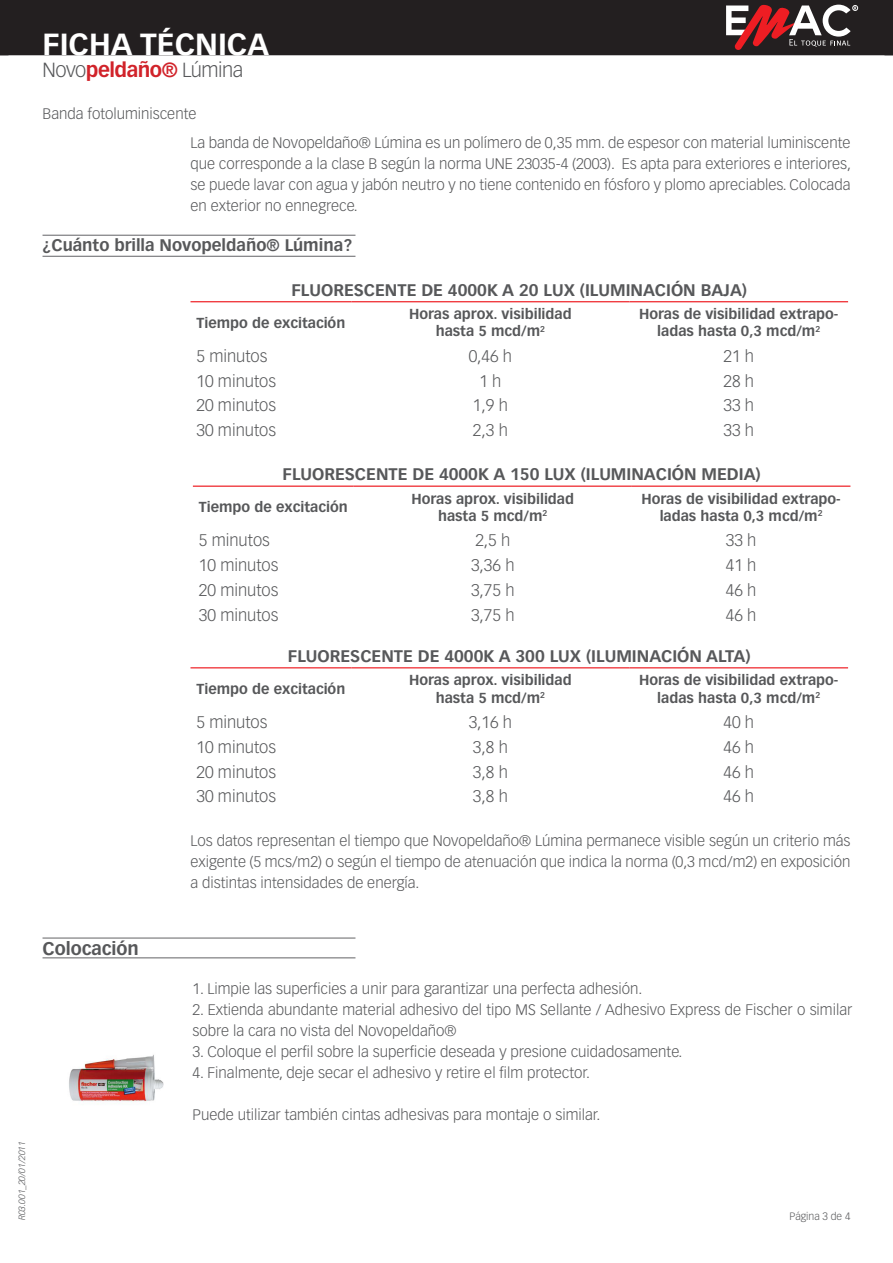
<style>
.page{position:relative;width:893px;height:1263px;background:#fff}
.page>*{position:absolute;margin:0;border:0;box-sizing:border-box;transform-origin:0 0}
.t1{font:700 30px "Vectora LT Std";color:#fff}
.t2{font:300 20.1px "Vectora LT Std";letter-spacing:-.025em;color:#57585a}
.t3{font:700 18px "Vectora LT Std";color:#57585a}
.t4{font:300 16.5px "Vectora LT Std";color:#57585a}
.t5{font:700 16.5px "Vectora LT Std";color:#57585a}
.Párrafo_14{font:300 15px/21px "Vectora LT Std";color:#57585a;text-align:justify}
.t6{font:700 14.25px/17.1px "Vectora LT Std";color:#57585a;text-align:center}
.t7{font:300 10.5px "Vectora LT Std";color:#57585a}
.t8{font:italic 300 9px "Vectora LT Std";color:#57585a}
.s1{font-weight:700;color:#d1232a}
</style>
<div class="page">
<div style="left:0;top:0;width:893px;height:55px;background:#231f20"></div>
<svg style="left:726px;top:4px;width:132px;height:46px"></svg>
<hr style="left:43px;top:938px;width:312px;height:1px;background:#636366">
<hr style="left:43px;top:957px;width:312px;height:1px;background:#636366">
<img style="left:69px;top:1054px;width:95px;height:49px">
<hr style="left:43px;top:235px;width:312px;height:1px;background:#636366">
<hr style="left:43px;top:256px;width:312px;height:1px;background:#636366">
<hr style="left:190px;top:301px;width:161px;height:1px;background:#ee1d23">
<hr style="left:351px;top:301px;width:278px;height:1px;background:#ee1d23">
<hr style="left:629px;top:301px;width:219px;height:1px;background:#ee1d23">
<hr style="left:193px;top:486px;width:161px;height:1px;background:#ee1d23">
<hr style="left:354px;top:486px;width:278px;height:1px;background:#ee1d23">
<hr style="left:632px;top:486px;width:218px;height:1px;background:#ee1d23">
<hr style="left:190px;top:667px;width:161px;height:1px;background:#ee1d23">
<hr style="left:351px;top:667px;width:278px;height:1px;background:#ee1d23">
<hr style="left:629px;top:667px;width:219px;height:1px;background:#ee1d23">
<h1 class="t1" style="left:43px;top:26px;width:228px">FICHA TÉCNICA</h1>
<p class="t2" style="left:43px;top:58px;width:202px">Novo<span class="s1">peldaño®</span> Lúmina</p>
<p class="Párrafo_14" style="left:43px;top:104px;width:155px">Banda fotoluminiscente</p>
<p class="Párrafo_14" style="left:190px;top:132px;width:662px">La banda de Novopeldaño® Lúmina es un polímero de 0,35 mm. de espesor con material luminiscente que corresponde a la clase B según la norma UNE 23035-4 (2003). Es apta para exteriores e interiores, se puede lavar con agua y jabón neutro y no tiene contenido en fósforo y plomo apreciables. Colocada en exterior no ennegrece.</p>
<p class="t5" style="left:43px;top:235px;width:311px">¿Cuánto brilla Novopeldaño® Lúmina?</p>
<p class="t5" style="left:291px;top:280px;width:457px">FLUORESCENTE DE 4000K A 20 LUX (ILUMINACIÓN BAJA)</p>
<p class="t6" style="left:196px;top:314px;width:150px">Tiempo de excitación</p>
<p class="t6" style="left:409px;top:306px;width:164px">Horas aprox. visibilidad</p>
<p class="t6" style="left:436px;top:323px;width:111px">hasta 5 mcd/m<sup>2</sup></p>
<p class="t6" style="left:639px;top:306px;width:201px">Horas de visibilidad extrapo&shy;ladas hasta 0,3 mcd/m<sup>2</sup></p>
<p class="t4" style="left:196px;top:346px;width:72px">5 minutos</p>
<p class="t4" style="left:469px;top:346px;width:45px">0,46 h</p>
<p class="t4" style="left:723px;top:346px;width:32px">21 h</p>
<p class="t4" style="left:196px;top:371px;width:81px">10 minutos</p>
<p class="t4" style="left:479px;top:371px;width:24px">1 h</p>
<p class="t4" style="left:723px;top:371px;width:32px">28 h</p>
<p class="t4" style="left:196px;top:396px;width:81px">20 minutos</p>
<p class="t4" style="left:473px;top:396px;width:36px">1,9 h</p>
<p class="t4" style="left:723px;top:396px;width:32px">33 h</p>
<p class="t4" style="left:196px;top:421px;width:81px">30 minutos</p>
<p class="t4" style="left:473px;top:421px;width:36px">2,3 h</p>
<p class="t4" style="left:723px;top:421px;width:32px">33 h</p>
<p class="t5" style="left:283px;top:464px;width:480px">FLUORESCENTE DE 4000K A 150 LUX (ILUMINACIÓN MEDIA)</p>
<p class="t6" style="left:199px;top:499px;width:150px">Tiempo de excitación</p>
<p class="t6" style="left:411px;top:490px;width:164px">Horas aprox. visibilidad</p>
<p class="t6" style="left:438px;top:507px;width:111px">hasta 5 mcd/m<sup>2</sup></p>
<p class="t6" style="left:641px;top:490px;width:201px">Horas de visibilidad extrapo&shy;ladas hasta 0,3 mcd/m<sup>2</sup></p>
<p class="t4" style="left:199px;top:531px;width:72px">5 minutos</p>
<p class="t4" style="left:475px;top:531px;width:36px">2,5 h</p>
<p class="t4" style="left:726px;top:531px;width:32px">33 h</p>
<p class="t4" style="left:199px;top:556px;width:81px">10 minutos</p>
<p class="t4" style="left:471px;top:556px;width:45px">3,36 h</p>
<p class="t4" style="left:726px;top:556px;width:32px">41 h</p>
<p class="t4" style="left:199px;top:580px;width:81px">20 minutos</p>
<p class="t4" style="left:471px;top:580px;width:45px">3,75 h</p>
<p class="t4" style="left:726px;top:580px;width:32px">46 h</p>
<p class="t4" style="left:199px;top:605px;width:81px">30 minutos</p>
<p class="t4" style="left:471px;top:605px;width:45px">3,75 h</p>
<p class="t4" style="left:726px;top:605px;width:32px">46 h</p>
<p class="t5" style="left:288px;top:646px;width:464px">FLUORESCENTE DE 4000K A 300 LUX (ILUMINACIÓN ALTA)</p>
<p class="t6" style="left:196px;top:680px;width:150px">Tiempo de excitación</p>
<p class="t6" style="left:409px;top:672px;width:164px">Horas aprox. visibilidad</p>
<p class="t6" style="left:436px;top:689px;width:111px">hasta 5 mcd/m<sup>2</sup></p>
<p class="t6" style="left:639px;top:672px;width:201px">Horas de visibilidad extrapo&shy;ladas hasta 0,3 mcd/m<sup>2</sup></p>
<p class="t4" style="left:196px;top:712px;width:72px">5 minutos</p>
<p class="t4" style="left:469px;top:712px;width:45px">3,16 h</p>
<p class="t4" style="left:723px;top:712px;width:32px">40 h</p>
<p class="t4" style="left:196px;top:737px;width:81px">10 minutos</p>
<p class="t4" style="left:473px;top:737px;width:36px">3,8 h</p>
<p class="t4" style="left:723px;top:737px;width:32px">46 h</p>
<p class="t4" style="left:196px;top:762px;width:81px">20 minutos</p>
<p class="t4" style="left:473px;top:762px;width:36px">3,8 h</p>
<p class="t4" style="left:723px;top:762px;width:32px">46 h</p>
<p class="t4" style="left:196px;top:787px;width:81px">30 minutos</p>
<p class="t4" style="left:473px;top:787px;width:36px">3,8 h</p>
<p class="t4" style="left:723px;top:787px;width:32px">46 h</p>
<p class="Párrafo_14" style="left:190px;top:830px;width:661px">Los datos representan el tiempo que Novopeldaño® Lúmina permanece visible según un criterio más exigente (5 mcs/m2) o según el tiempo de atenuación que indica la norma (0,3 mcd/m2) en exposición a distintas intensidades de energía.</p>
<p class="t3" style="left:43px;top:937px;width:98px">Colocación</p>
<p class="t8" style="left:17px;top:1220px;width:81px;rotate:-90deg">R03.001_20/01/2011</p>
<p class="Párrafo_14" style="left:192px;top:978px;width:452px">1. Limpie las superficies a unir para garantizar una perfecta adhesión.</p>
<p class="Párrafo_14" style="left:192px;top:999px;width:661px">2. Extienda abundante material adhesivo del tipo MS Sellante / Adhesivo Express de Fischer o similar sobre la cara no vista del Novopeldaño®</p>
<p class="Párrafo_14" style="left:192px;top:1041px;width:492px">3. Coloque el perfil sobre la superficie deseada y presione cuidadosamente.</p>
<p class="Párrafo_14" style="left:192px;top:1062px;width:399px">4. Finalmente, deje secar el adhesivo y retire el film protector.</p>
<p class="Párrafo_14" style="left:192px;top:1104px;width:410px">Puede utilizar también cintas adhesivas para montaje o similar.</p>
<p class="t7" style="left:790px;top:1211px;width:62px">Página 3 de 4</p>
</div>
